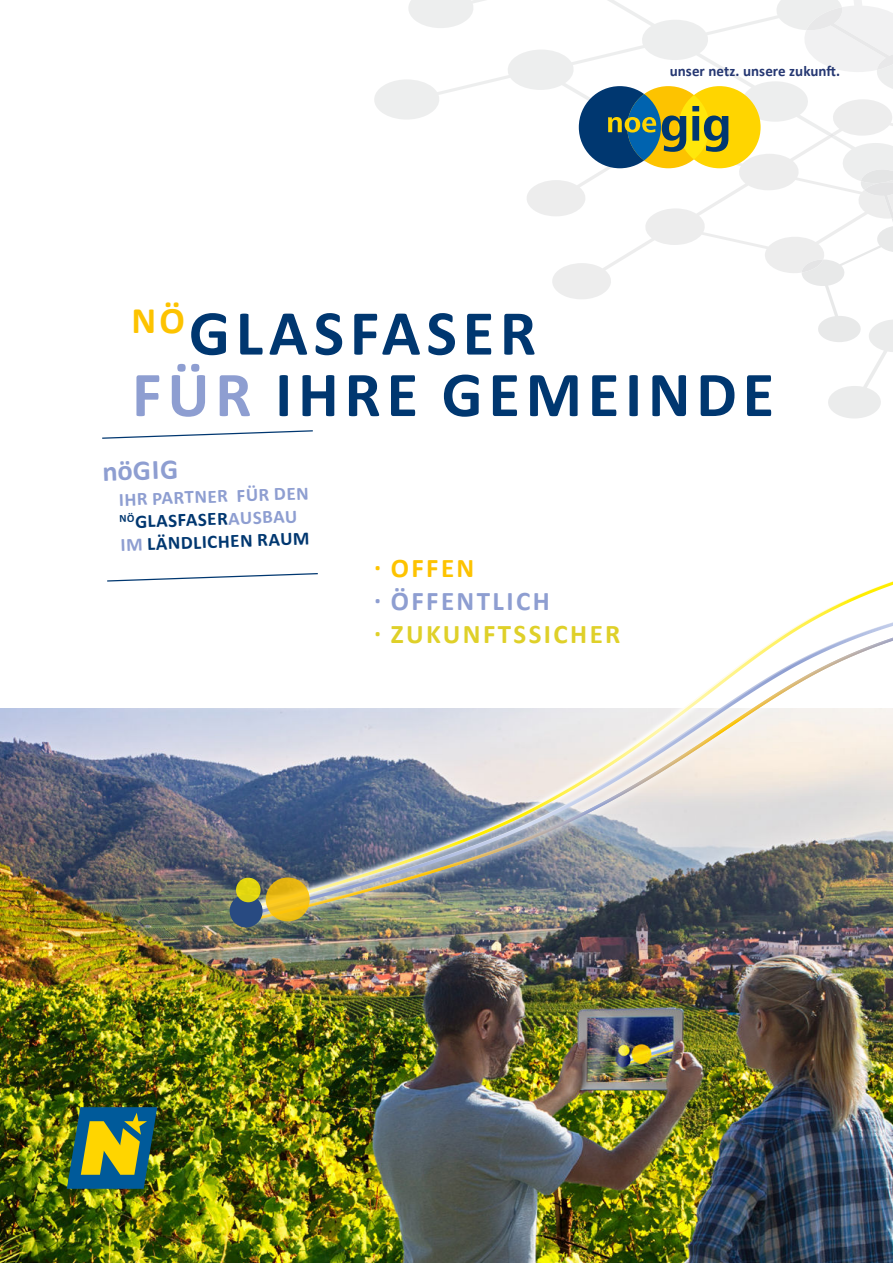
<style>
.page{position:relative;width:893px;height:1263px;background:#fff}
.page>*{position:absolute;margin:0;border:0;box-sizing:border-box;transform-origin:0 0}
.t1{font:700 64.5px/61.5px "Calibri";letter-spacing:.09em;color:#003770}
.t2{font:700 28.35px "Calibri";color:#8e9ed1}
.t3{font:700 27px "Calibri";letter-spacing:.09em;color:#dfd029}
.t4{font:700 27px "Calibri";letter-spacing:.09em;color:#8e9ed1}
.t5{font:700 27px "Calibri";letter-spacing:.09em;color:#fdc300}
.t6{font:700 18.9px/22.6px "Calibri";color:#8e9ed1}
.t7{font:700 15px "Calibri";letter-spacing:.005em;color:#253772}
.s1{color:#8e9ed1}
.s2{color:#003770}
</style>
<div class="page">
<img style="left:0;top:708px;width:893px;height:555px">
<img style="left:246px;top:708px;width:647px;height:220px">
<img style="left:253px;top:594px;width:640px;height:326px">
<img style="left:258px;top:599px;width:635px;height:315px">
<svg style="left:266px;top:877px;width:44px;height:44px;background:#ecbd19"></svg>
<div style="left:230px;top:894px;width:33px;height:33px;background:#284a81;border-radius:50%"></div>
<div style="left:236px;top:878px;width:25px;height:24px;background:#e1d50f;border-radius:50%"></div>
<svg style="left:102px;top:430px;width:211px;height:9px"></svg>
<svg style="left:107px;top:573px;width:211px;height:9px"></svg>
<svg style="left:374px;top:0;width:519px;height:130px"></svg>
<svg style="left:739px;top:0;width:154px;height:72px"></svg>
<svg style="left:527px;top:133px;width:81px;height:166px"></svg>
<div style="left:579px;top:86px;width:82px;height:82px;background:#003770;border-radius:50%"></div>
<div style="left:627px;top:86px;width:82px;height:82px;background:#fdc300;border-radius:50%"></div>
<svg style="left:627px;top:94px;width:34px;height:66px"></svg>
<div style="left:678px;top:86px;width:83px;height:82px;background:#ffd500;border-radius:50%"></div>
<svg style="left:678px;top:95px;width:31px;height:64px"></svg>
<svg style="left:608px;top:99px;width:285px;height:319px"></svg>
<img style="left:67px;top:1107px;width:90px;height:82px">
<p class="t7" style="left:670px;top:61px;width:172px">unser netz. unsere zukunft.</p>
<h1 class="t1" style="left:131px;top:303px;width:644px"><sup>NÖ</sup>GLASFASER<br><span class="s1">FÜR</span> IHRE GEMEINDE</h1>
<h2 class="t2" style="left:102px;top:458px;width:77px;rotate:-2deg">nöGIG</h2>
<p class="t6" style="left:118px;top:488px;width:191px;rotate:-2deg">IHR PARTNER FÜR DEN<br><sup>NÖ</sup><span class="s2">GLASFASER</span>AUSBAU<br>IM <span class="s2">LÄNDLICHEN RAUM</span></p>
<h3 class="t5" style="left:374px;top:551px;width:102px">· OFFEN</h3>
<h3 class="t4" style="left:374px;top:584px;width:177px">· ÖFFENTLICH</h3>
<h3 class="t3" style="left:374px;top:617px;width:248px">· ZUKUNFTSSICHER</h3>
</div>
